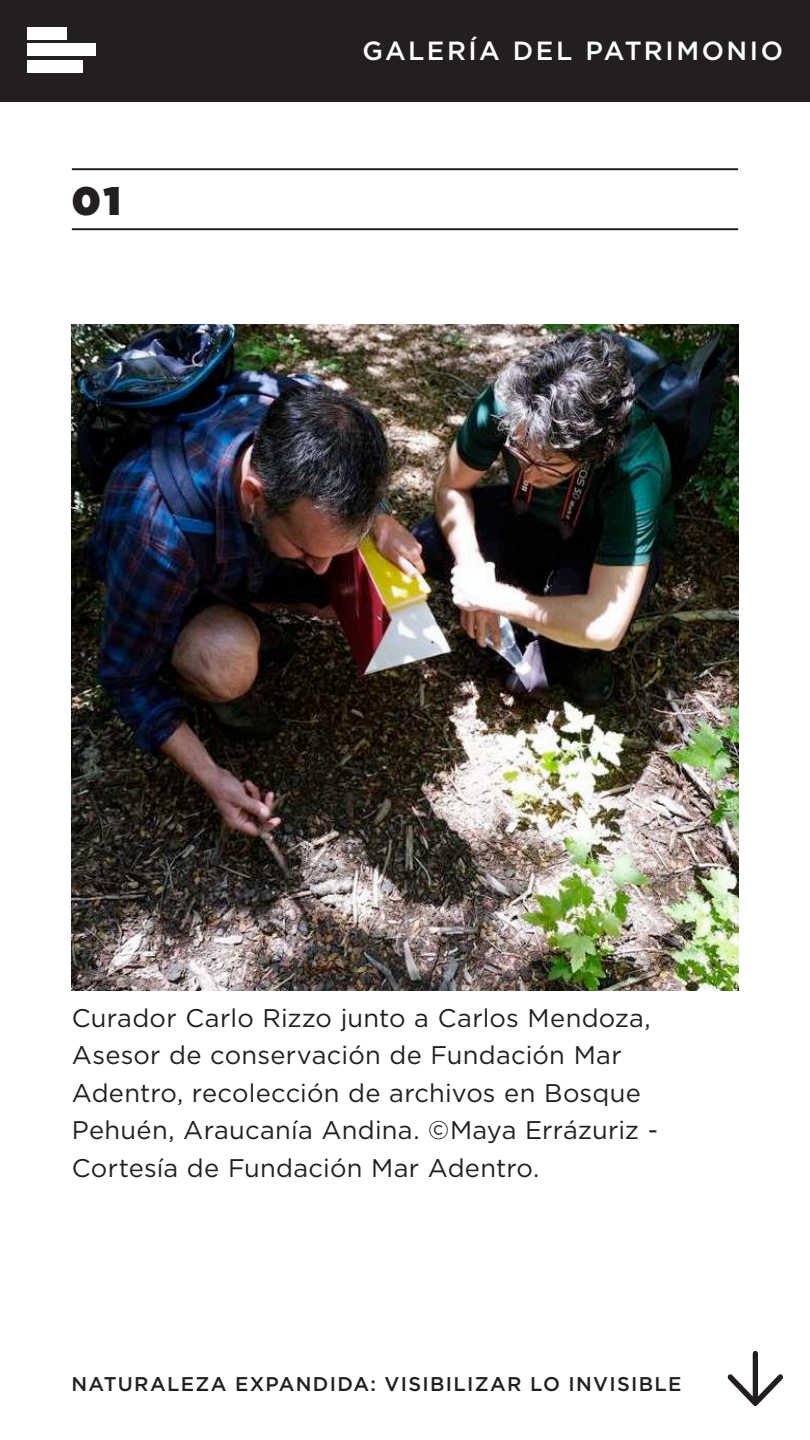
<style>
.page{position:relative;width:810px;height:1440px;background:#fff}
.page>*{position:absolute;margin:0;border:0;box-sizing:border-box;transform-origin:0 0}
.t1{font:900 39.75px "Gotham";color:#231f20}
.t2{font:500 26.25px "Gotham";letter-spacing:.095em;color:#fff}
.t3{font:25.5px/37.5px "Gotham";letter-spacing:.01em;color:#231f20}
.t4{font:500 19.88px "Gotham";letter-spacing:.065em;color:#231f20}
</style>
<div class="page">
<div style="left:0;top:0;width:810px;height:101px;background:#231f20"></div>
<div style="left:27px;top:27px;width:39px;height:12px;background:#fff"></div>
<div style="left:27px;top:44px;width:68px;height:12px;background:#fff"></div>
<div style="left:27px;top:60px;width:55px;height:13px;background:#fff"></div>
<hr style="left:72px;top:168px;width:666px;height:2px;background:#231f20">
<hr style="left:72px;top:228px;width:666px;height:2px;background:#231f20">
<svg style="left:727px;top:1351px;width:56px;height:55px"></svg>
<img style="left:72px;top:324px;width:666px;height:666px">
<h1 class="t1" style="left:72px;top:172px;width:50px">01</h1>
<p class="t2" style="left:362px;top:33px;width:422px">GALERÍA DEL PATRIMONIO</p>
<p class="t3" style="left:72px;top:998px;width:588px">Curador Carlo Rizzo junto a Carlos Mendoza, Asesor de conservación de Fundación Mar Adentro, recolección de archivos en Bosque Pehuén, Araucanía Andina. ©Maya Errázuriz - Cortesía de Fundación Mar Adentro.</p>
<p class="t4" style="left:71px;top:1371px;width:612px">NATURALEZA EXPANDIDA: VISIBILIZAR LO INVISIBLE</p>
</div>
